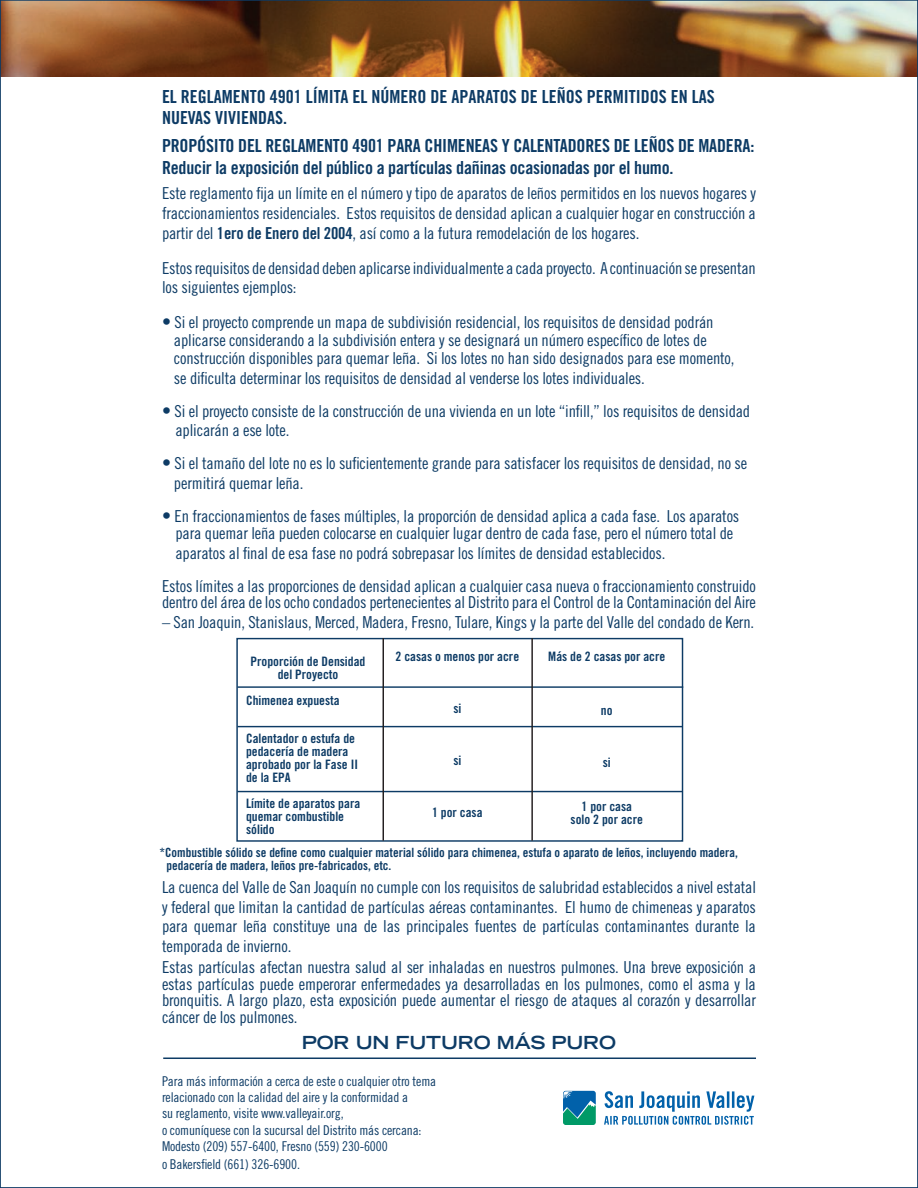
<style>
.page{position:relative;width:918px;height:1188px;background:#fff}
.page>*{position:absolute;margin:0;border:0;box-sizing:border-box;transform-origin:0 0}
.Body_Text{font:18px/21.6px "Trade Gothic Bold Cond Twenty";letter-spacing:-.01em;color:#0d3b65}
.t1{font:700 expanded 18px "Trade Gothic LH";letter-spacing:-.01em;color:#0d3b65}
.Body_Text_2{font:16.5px/19.8px "Trade Gothic Cond Eighteen";letter-spacing:-.01em;color:#0d3b65}
.Body_Text_2-2{font:13.5px/16.2px "Trade Gothic Cond Eighteen";letter-spacing:-.01em;color:#0d3b65}
.t2{font:13.05px/13px "Trade Gothic Bold Cond Twenty";color:#0d3b65}
.t3{font:12.75px/13.5px "Trade Gothic Bold Cond Twenty";color:#0d3b65}
.s1{font-family:"Trade Gothic Bold Cond Twenty"}
.s2{font-size:18px}
</style>
<div class="page">
<img style="left:2px;top:2px;width:914px;height:75px">
<svg style="left:604px;top:1091px;width:150px;height:34px"></svg>
<svg style="left:563px;top:1090px;width:33px;height:35px"></svg>
<div style="left:236px;top:638px;width:447px;height:204px;border:1px solid #0d3b65"></div>
<hr style="left:237px;top:686px;width:446px;height:2px;background:#0d3b65">
<hr style="left:237px;top:726px;width:445px;height:1px;background:#0d3b65">
<hr style="left:237px;top:791px;width:445px;height:1px;background:#0d3b65">
<hr style="left:383px;top:638px;width:1px;height:203px;background:#231f20">
<hr style="left:531px;top:638px;width:2px;height:203px;background:#231f20">
<hr style="left:163px;top:1058px;width:593px;height:1px;background:#0d3b65">
<p class="Body_Text" style="left:162px;top:86px;width:554px">EL REGLAMENTO 4901 LÍMITA EL NÚMERO DE APARATOS DE LEÑOS PERMITIDOS EN LAS<br>NUEVAS VIVIENDAS.</p>
<p class="Body_Text" style="left:162px;top:135px;width:594px">PROPÓSITO DEL REGLAMENTO 4901 PARA CHIMENEAS Y CALENTADORES DE LEÑOS DE MADERA:</p>
<p class="Body_Text" style="left:162px;top:156px;width:513px">Reducir la exposición del público a partículas dañinas ocasionadas por el humo.</p>
<p class="Body_Text_2" style="left:162px;top:183px;width:596px;text-align:justify">Este reglamento fija un límite en el número y tipo de aparatos de leños permitidos en los nuevos hogares y fraccionamientos residenciales. Estos requisitos de densidad aplican a cualquier hogar en construcción a partir del <span class="s1">1ero de Enero del 2004</span>, así como a la futura remodelación de los hogares.</p>
<p class="Body_Text_2" style="left:162px;top:258px;width:595px">Estos requisitos de densidad deben aplicarse individualmente a cada proyecto. A continuación se presentan los siguientes ejemplos:</p>
<p class="Body_Text_2" style="left:174px;top:313px;width:562px;line-height:18px;text-indent:-12px"><span class="s2">•</span> Si el proyecto comprende un mapa de subdivisión residencial, los requisitos de densidad podrán aplicarse considerando a la subdivisión entera y se designará un número específico de lotes de construcción disponibles para quemar leña. Si los lotes no han sido designados para ese momento,</p>
<p class="Body_Text_2" style="left:174px;top:368px;width:472px">se dificulta determinar los requisitos de densidad al venderse los lotes individuales.</p>
<p class="Body_Text_2" style="left:175px;top:401px;width:576px;text-indent:-13px"><span class="s2">•</span> Si el proyecto consiste de la construcción de una vivienda en un lote “infill,” los requisitos de densidad aplicarán a ese lote.</p>
<p class="Body_Text_2" style="left:174px;top:453px;width:575px;text-indent:-12px"><span class="s2">•</span> Si el tamaño del lote no es lo suficientemente grande para satisfacer los requisitos de densidad, no se permitirá quemar leña.</p>
<p class="Body_Text_2" style="left:162px;top:508px;width:579px;line-height:16.5px;text-align:center"><span class="s2">•</span> En fraccionamientos de fases múltiples, la proporción de densidad aplica a cada fase. Los aparatos para quemar leña pueden colocarse en cualquier lugar dentro de cada fase, pero el número total de</p>
<p class="Body_Text_2" style="left:175px;top:543px;width:491px">aparatos al final de esa fase no podrá sobrepasar los límites de densidad establecidos.</p>
<p class="Body_Text_2" style="left:162px;top:577px;width:596px;line-height:16.5px">Estos límites a las proporciones de densidad aplican a cualquier casa nueva o fraccionamiento construido dentro del área de los ocho condados pertenecientes al Distrito para el Control de la Contaminación del Aire</p>
<p class="Body_Text_2" style="left:162px;top:612px;width:594px">– San Joaquin, Stanislaus, Merced, Madera, Fresno, Tulare, Kings y la parte del Valle del condado de Kern.</p>
<p class="t2" style="left:548px;top:650px;width:119px">Más de 2 casas por acre</p>
<p class="t2" style="left:396px;top:650px;width:125px">2 casas o menos por acre</p>
<p class="t2" style="left:251px;top:654px;width:116px;text-align:center">Proporción de Densidad del Proyecto</p>
<p class="t2" style="left:246px;top:693px;width:95px">Chimenea expuesta</p>
<p class="t2" style="left:246px;top:732px;width:113px">Calentador o estufa de pedacería de madera aprobado por la Fase II de la EPA</p>
<p class="t2" style="left:246px;top:797px;width:116px">Límite de aparatos para quemar combustible sólido</p>
<p class="t2" style="left:453px;top:702px;width:10px">si</p>
<p class="t2" style="left:601px;top:704px;width:13px">no</p>
<p class="t2" style="left:453px;top:754px;width:10px">si</p>
<p class="t2" style="left:603px;top:755px;width:10px">si</p>
<p class="t2" style="left:582px;top:800px;width:52px">1 por casa</p>
<p class="t2" style="left:571px;top:813px;width:74px">solo 2 por acre</p>
<p class="t3" style="left:166px;top:845px;width:573px;text-indent:-7px">*Combustible sólido se define como cualquier material sólido para chimenea, estufa o aparato de leños, incluyendo madera, pedacería de madera, leños pre-fabricados, etc.</p>
<p class="t2" style="left:432px;top:806px;width:52px">1 por casa</p>
<p class="Body_Text_2" style="left:162px;top:877px;width:596px;text-align:justify">La cuenca del Valle de San Joaquín no cumple con los requisitos de salubridad establecidos a nivel estatal y federal que limitan la cantidad de partículas aéreas contaminantes. El humo de chimeneas y aparatos para quemar leña constituye una de las principales fuentes de partículas contaminantes durante la temporada de invierno.</p>
<p class="Body_Text_2" style="left:162px;top:959px;width:596px;line-height:16.6px;text-align:justify">Estas partículas afectan nuestra salud al ser inhaladas en nuestros pulmones. Una breve exposición a estas partículas puede emperorar enfermedades ya desarrolladas en los pulmones, como el asma y la bronquitis. A largo plazo, esta exposición puede aumentar el riesgo de ataques al corazón y desarrollar cáncer de los pulmones.</p>
<p class="t1" style="left:302px;top:1031px;width:316px">POR UN FUTURO MÁS PURO</p>
<p class="Body_Text_2-2" style="left:162px;top:1073px;width:276px">Para más información a cerca de este o cualquier otro tema</p>
<p class="Body_Text_2-2" style="left:162px;top:1089px;width:248px">relacionado con la calidad del aire y la conformidad a</p>
<p class="Body_Text_2-2" style="left:162px;top:1105px;width:183px">su reglamento, visite www.valleyair.org,</p>
<p class="Body_Text_2-2" style="left:162px;top:1121px;width:261px">o comuníquese con la sucursal del Distrito más cercana:<br>Modesto (209) 557-6400, Fresno (559) 230-6000</p>
<p class="Body_Text_2-2" style="left:162px;top:1156px;width:140px">o Bakersfield (661) 326-6900.</p>
</div>
